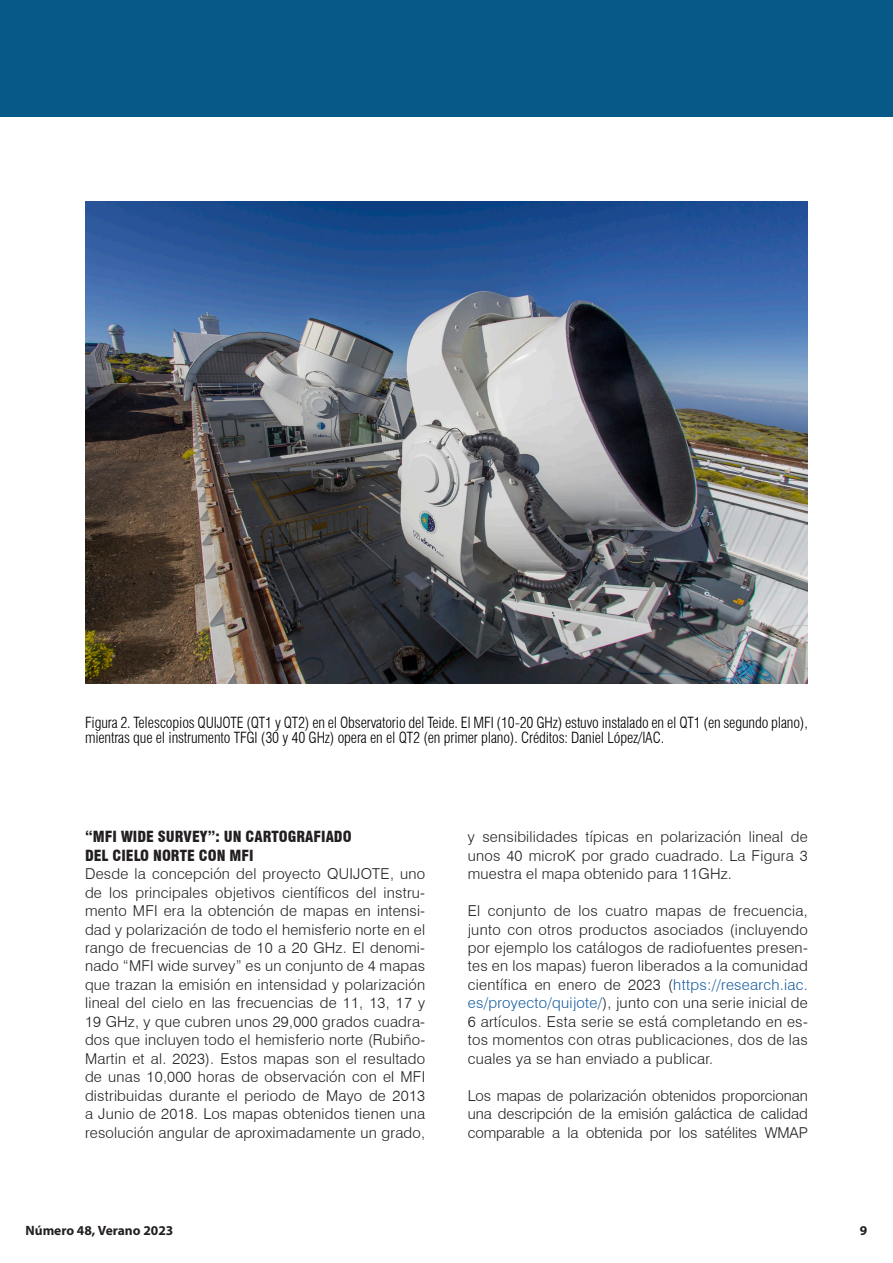
<style>
.page{position:relative;width:893px;height:1263px;background:#fff}
.page>*{position:absolute;margin:0;border:0;box-sizing:border-box;transform-origin:0 0}
.Body_1{font:300 15px/18.5px "Swiss 721 BT";letter-spacing:.015em;color:#231f20;text-align:justify}
.t1{font:300 condensed 15px/15px "Swiss 721 BT";letter-spacing:-.01em;color:#000}
.Body_1-2{font:900 condensed 15px "Swiss 721 BT";color:#231f20}
.t2{font:700 13.5px "Myriad Pro";color:#231f20}
.s1{color:#175d9e}
</style>
<div class="page">
<div style="left:0;top:0;width:893px;height:117px;background:#075a88"></div>
<img style="left:85px;top:202px;width:723px;height:482px">
<p class="t1" style="left:85px;top:715px;width:724px">Figura 2. Telescopios QUIJOTE (QT1 y QT2) en el Observatorio del Teide. El MFI (10-20 GHz) estuvo instalado en el QT1 (en segundo plano), mientras que el instrumento TFGI (30 y 40 GHz) opera en el QT2 (en primer plano). Créditos: Daniel López/IAC.</p>
<p class="Body_1-2" style="left:85px;top:828px;width:268px">“MFI WIDE SURVEY”: UN CARTOGRAFIADO</p>
<p class="Body_1-2" style="left:85px;top:846px;width:170px">DEL CIELO NORTE CON MFI</p>
<p class="Body_1" style="left:85px;top:864px;width:342px">Desde la concepción del proyecto QUIJOTE, uno de los principales objetivos científicos del instru&shy;mento MFI era la obtención de mapas en intensi&shy;dad y polarización de todo el hemisferio norte en el rango de frecuencias de 10 a 20 GHz. El denomi&shy;nado “MFI wide survey” es un conjunto de 4 mapas que trazan la emisión en intensidad y polarización lineal del cielo en las frecuencias de 11, 13, 17 y 19 GHz, y que cubren unos 29,000 grados cuadra&shy;dos que incluyen todo el hemisferio norte (Rubiño-Martin et al. 2023). Estos mapas son el resultado de unas 10,000 horas de observación con el MFI distribuidas durante el periodo de Mayo de 2013 a Junio de 2018. Los mapas obtenidos tienen una resolución angular de aproximadamente un grado,</p>
<p class="Body_1" style="left:468px;top:828px;width:342px">y sensibilidades típicas en polarización lineal de unos 40 microK por grado cuadrado. La Figura 3 muestra el mapa obtenido para 11GHz.</p>
<p class="Body_1" style="left:468px;top:901px;width:342px">El conjunto de los cuatro mapas de frecuencia, junto con otros productos asociados (incluyendo por ejemplo los catálogos de radiofuentes presen&shy;tes en los mapas) fueron liberados a la comunidad científica en enero de 2023 (<span class="s1">https://research.iac. es/proyecto/quijote/</span>), junto con una serie inicial de 6 artículos. Esta serie se está completando en es&shy;tos momentos con otras publicaciones, dos de las cuales ya se han enviado a publicar.</p>
<p class="Body_1" style="left:468px;top:1086px;width:342px">Los mapas de polarización obtenidos proporcionan una descripción de la emisión galáctica de calidad comparable a la obtenida por los satélites WMAP</p>
<p class="t2" style="left:26px;top:1221px;width:149px">Número 48, Verano 2023</p>
<p class="t2" style="left:860px;top:1221px;width:9px">9</p>
</div>
